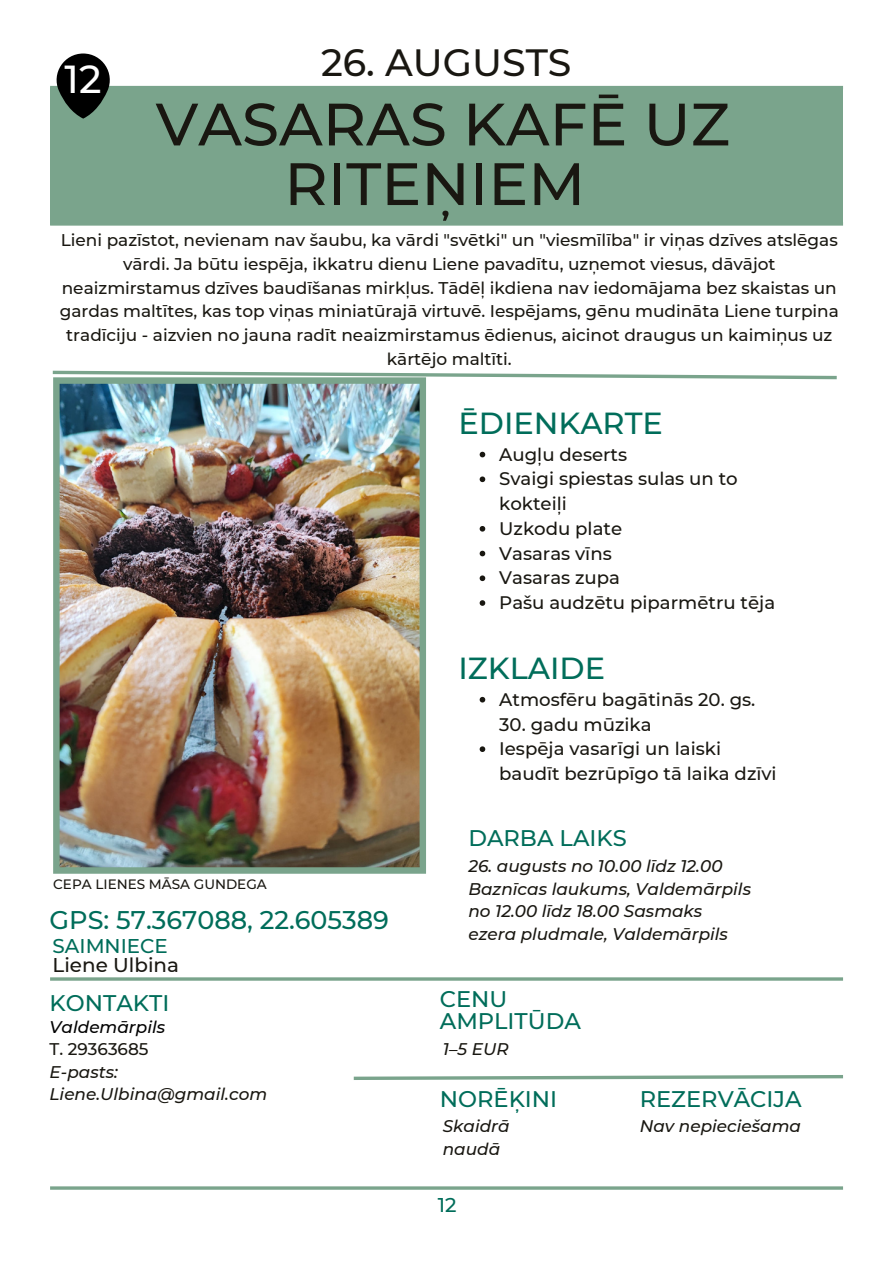
<style>
.page{position:relative;width:893px;height:1264px;background:#fff}
.page>*{position:absolute;margin:0;border:0;box-sizing:border-box;transform-origin:0 0}
.t1{font:500 59.7px/59.6px "Montserrat";color:#191711;text-align:center}
.t2{font:500 39px "Montserrat";color:#fff}
.t3{font:500 37.95px "Montserrat";color:#191711}
.t4{font:500 30.45px "Montserrat";color:#006d5a}
.t5{font:500 25.5px "Montserrat";color:#006d5a}
.t6{font:500 22.5px/22.5px "Montserrat";color:#006d5a}
.t7{font:500 19.8px "Montserrat";color:#006d5a}
.t8{font:500 19.8px "Montserrat";color:#191711}
.t9{font:500 18.15px/24.8px "Montserrat";color:#191711}
.t10{font:500 16.95px/23.5px "Montserrat";color:#191711;text-align:center}
.t11{font:italic 500 16.8px/22.5px "Montserrat";color:#191711}
.t12{font:italic 500 16.8px "Montserrat";color:#000}
.t13{font:500 16.8px "Montserrat";color:#191711}
.t14{font:500 13.5px "Montserrat";color:#191711}
</style>
<div class="page">
<hr style="left:50px;top:86px;width:793px;height:3px;background:#7aa48c">
<svg style="left:50px;top:222px;width:793px;height:4px;background:#91b4a0"></svg>
<svg style="left:52px;top:370px;width:785px;height:10px"></svg>
<hr style="left:50px;top:977px;width:793px;height:3px;background:#7aa48c">
<hr style="left:50px;top:1186px;width:793px;height:3px;background:#7aa48c">
<svg style="left:353px;top:1075px;width:490px;height:5px"></svg>
<div style="left:50px;top:88px;width:792px;height:136px;background:#7aa48c"></div>
<img style="left:53px;top:377px;width:373px;height:496px">
<svg style="left:51px;top:53px;width:64px;height:66px"></svg>
<svg style="left:479px;top:452px;width:6px;height:5px"></svg>
<svg style="left:479px;top:476px;width:6px;height:6px"></svg>
<svg style="left:479px;top:526px;width:6px;height:5px"></svg>
<svg style="left:479px;top:550px;width:6px;height:6px"></svg>
<svg style="left:479px;top:575px;width:6px;height:6px"></svg>
<svg style="left:479px;top:600px;width:6px;height:6px"></svg>
<svg style="left:479px;top:697px;width:6px;height:5px"></svg>
<svg style="left:479px;top:746px;width:6px;height:6px"></svg>
<p class="t2" style="left:65px;top:55px;width:38px">12</p>
<p class="t3" style="left:321px;top:39px;width:252px">26. AUGUSTS</p>
<p class="t1" style="left:156px;top:94px;width:575px">VASARAS KAFĒ UZ<br>RITEŅIEM</p>
<p class="t10" style="left:60px;top:228px;width:780px">Lieni pazīstot, nevienam nav šaubu, ka vārdi "svētki" un "viesmīlība" ir viņas dzīves atslēgas vārdi. Ja būtu iespēja, ikkatru dienu Liene pavadītu, uzņemot viesus, dāvājot neaizmirstamus dzīves baudīšanas mirkļus. Tādēļ ikdiena nav iedomājama bez skaistas un gardas maltītes, kas top viņas miniatūrajā virtuvē. Iespējams, gēnu mudināta Liene turpina tradīciju - aizvien no jauna radīt neaizmirstamus ēdienus, aicinot draugus un kaimiņus uz kārtējo maltīti.</p>
<p class="t4" style="left:458px;top:404px;width:206px">ĒDIENKARTE</p>
<p class="t9" style="left:499px;top:442px;width:129px">Augļu deserts</p>
<p class="t9" style="left:499px;top:466px;width:240px">Svaigi spiestas sulas un to kokteiļi</p>
<p class="t9" style="left:499px;top:516px;width:124px">Uzkodu plate</p>
<p class="t9" style="left:499px;top:541px;width:114px">Vasaras vīns</p>
<p class="t9" style="left:499px;top:565px;width:122px">Vasaras zupa</p>
<p class="t9" style="left:499px;top:590px;width:277px">Pašu audzētu piparmētru tēja</p>
<p class="t4" style="left:458px;top:649px;width:148px">IZKLAIDE</p>
<p class="t9" style="left:499px;top:687px;width:258px">Atmosfēru bagātinās 20. gs.</p>
<p class="t9" style="left:499px;top:711px;width:154px">30. gadu mūzika</p>
<p class="t9" style="left:499px;top:736px;width:279px">Iespēja vasarīgi un laiski baudīt bezrūpīgo tā laika dzīvi</p>
<p class="t14" style="left:53px;top:876px;width:215px">CEPA LIENES MĀSA GUNDEGA</p>
<p class="t5" style="left:50px;top:904px;width:341px">GPS: 57.367088, 22.605389</p>
<p class="t7" style="left:53px;top:933px;width:117px">SAIMNIECE</p>
<p class="t8" style="left:53px;top:952px;width:128px">Liene Ulbina</p>
<p class="t6" style="left:50px;top:991px;width:121px">KONTAKTI</p>
<p class="t12" style="left:50px;top:1016px;width:117px">Valdemārpils</p>
<p class="t13" style="left:50px;top:1039px;width:100px">T. 29363685</p>
<p class="t11" style="left:50px;top:1060px;width:70px">E-pasts:</p>
<p class="t11" style="left:50px;top:1083px;width:219px">Liene.Ulbina@gmail.com</p>
<p class="t6" style="left:468px;top:826px;width:160px">DARBA LAIKS</p>
<p class="t11" style="left:468px;top:854px;width:284px">26. augusts no 10.00 līdz 12.00<br>Baznīcas laukums, Valdemārpils</p>
<p class="t11" style="left:468px;top:899px;width:261px">no 12.00 līdz 18.00 Sasmaks ezera pludmale, Valdemārpils</p>
<p class="t6" style="left:440px;top:987px;width:142px">CENU<br>AMPLITŪDA</p>
<p class="t11" style="left:443px;top:1037px;width:67px">1–5 EUR</p>
<p class="t6" style="left:440px;top:1087px;width:119px">NORĒĶINI</p>
<p class="t11" style="left:443px;top:1115px;width:68px">Skaidrā naudā</p>
<p class="t7" style="left:437px;top:1192px;width:20px">12</p>
<p class="t6" style="left:639px;top:1087px;width:163px">REZERVĀCIJA</p>
<p class="t11" style="left:639px;top:1115px;width:163px">Nav nepieciešama</p>
</div>
